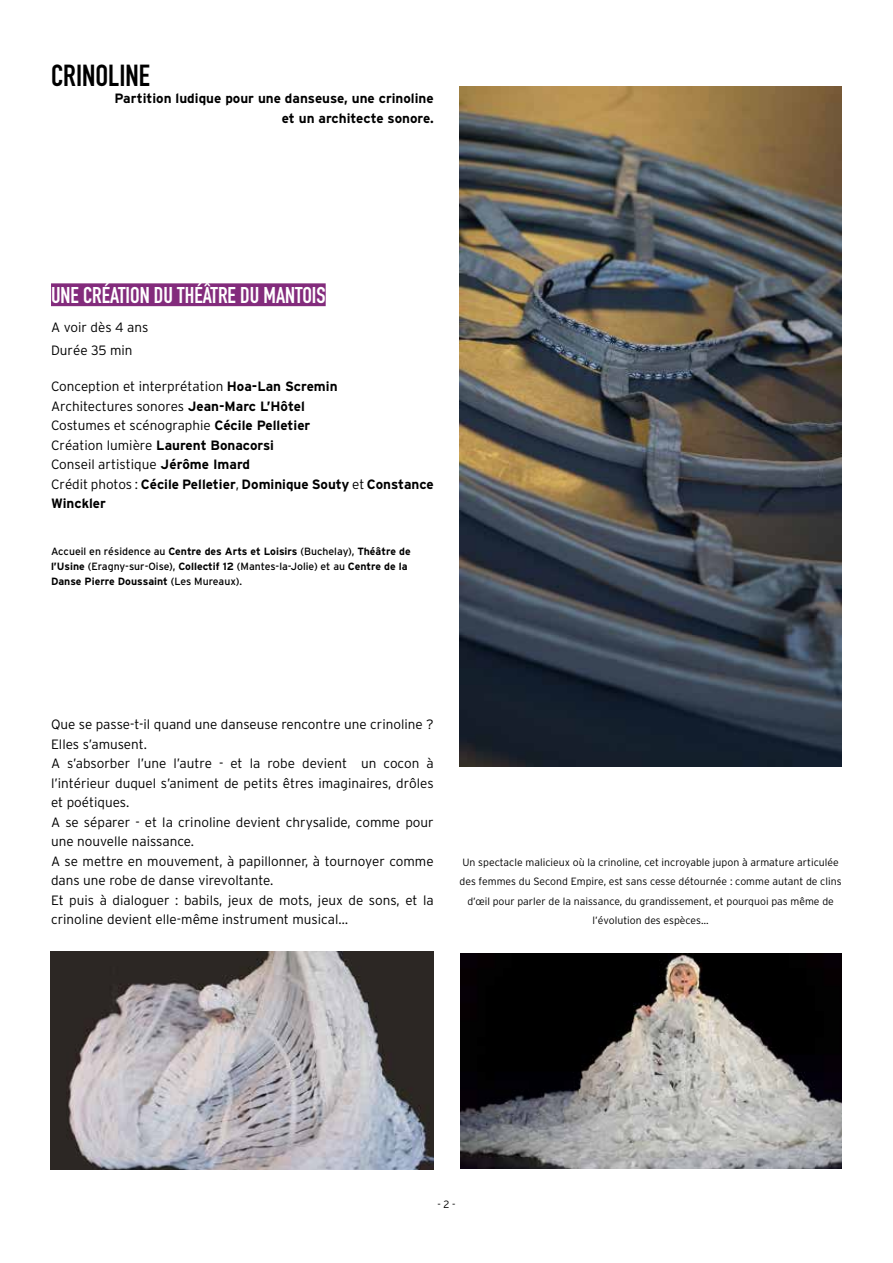
<style>
.page{position:relative;width:893px;height:1263px;background:#fff}
.page>*{position:absolute;margin:0;border:0;box-sizing:border-box;transform-origin:0 0}
.t1{font:30px "DIN Engschrift Std";color:#000}
.t2{font:22.5px "DIN Engschrift Std";color:#fff}
.t3{font:300 13.5px/19.5px "Interstate";color:#000}
.t4{font:700 13.5px/19.5px "Interstate";color:#000;text-align:right}
.t5{font:300 10.5px/19.5px "Interstate";color:#000;text-align:center}
.t6{font:10.5px/15px "Interstate";color:#000}
.s1{font-weight:300}
.s2{font-weight:700}
</style>
<div class="page">
<div style="left:51px;top:283px;width:275px;height:23px;background:#832b7c"></div>
<img style="left:459px;top:86px;width:383px;height:681px">
<img style="left:460px;top:953px;width:382px;height:215px">
<img style="left:51px;top:951px;width:383px;height:218px">
<h1 class="t1" style="left:51px;top:58px;width:12px">CRINOLINE</h1>
<p class="t4" style="left:115px;top:89px;width:321px">Partition ludique pour une danseuse, une crinoline et un architecte sonore.</p>
<h2 class="t2" style="left:51px;top:282px;width:260px">UNE CRÉATION DU THÉÂTRE DU MANTOIS</h2>
<p class="t3" style="left:51px;top:316px;width:99px;line-height:22.2px">A voir dès 4 ans<br>Durée 35 min</p>
<p class="t4" style="left:51px;top:377px;width:384px;text-align:left"><span class="s1">Conception et interprétation</span> Hoa-Lan Scremin<br><span class="s1">Architectures sonores</span> Jean-Marc L’Hôtel<br><span class="s1">Costumes et scénographie</span> Cécile Pelletier<br><span class="s1">Création lumière</span> Laurent Bonacorsi<br><span class="s1">Conseil artistique</span> Jérôme Imard<br><span class="s1">Crédit photos :</span> Cécile Pelletier<span class="s1">,</span> Dominique Souty <span class="s1">et</span> Constance Winckler</p>
<p class="t6" style="left:51px;top:544px;width:361px">Accueil en résidence au <span class="s2">Centre des Arts et Loisirs</span> (Buchelay), <span class="s2">Théâtre de l’Usine</span> (Eragny-sur-Oise), <span class="s2">Collectif 12</span> (Mantes-la-Jolie) et au <span class="s2">Centre de la<br>Danse Pierre Doussaint</span> (Les Mureaux).</p>
<p class="t3" style="left:51px;top:714px;width:384px">Que se passe-t-il quand une danseuse rencontre une crinoline ?<br>Elles s’amusent.<br>A s’absorber l’une l’autre - et la robe devient un cocon à l’intérieur duquel s’animent de petits êtres imaginaires, drôles et poétiques.<br>A se séparer - et la crinoline devient chrysalide, comme pour une nouvelle naissance.<br>A se mettre en mouvement, à papillonner, à tournoyer comme dans une robe de danse virevoltante.<br>Et puis à dialoguer : babils, jeux de mots, jeux de sons, et la crinoline devient elle-même instrument musical…</p>
<p class="t5" style="left:460px;top:852px;width:384px">Un spectacle malicieux où la crinoline, cet incroyable jupon à armature articulée des femmes du Second Empire, est sans cesse détournée : comme autant de clins d’œil pour parler de la naissance, du grandissement, et pourquoi pas même de l’évolution des espèces…</p>
<p class="t5" style="left:437px;top:1194px;width:20px">- 2 -</p>
</div>
